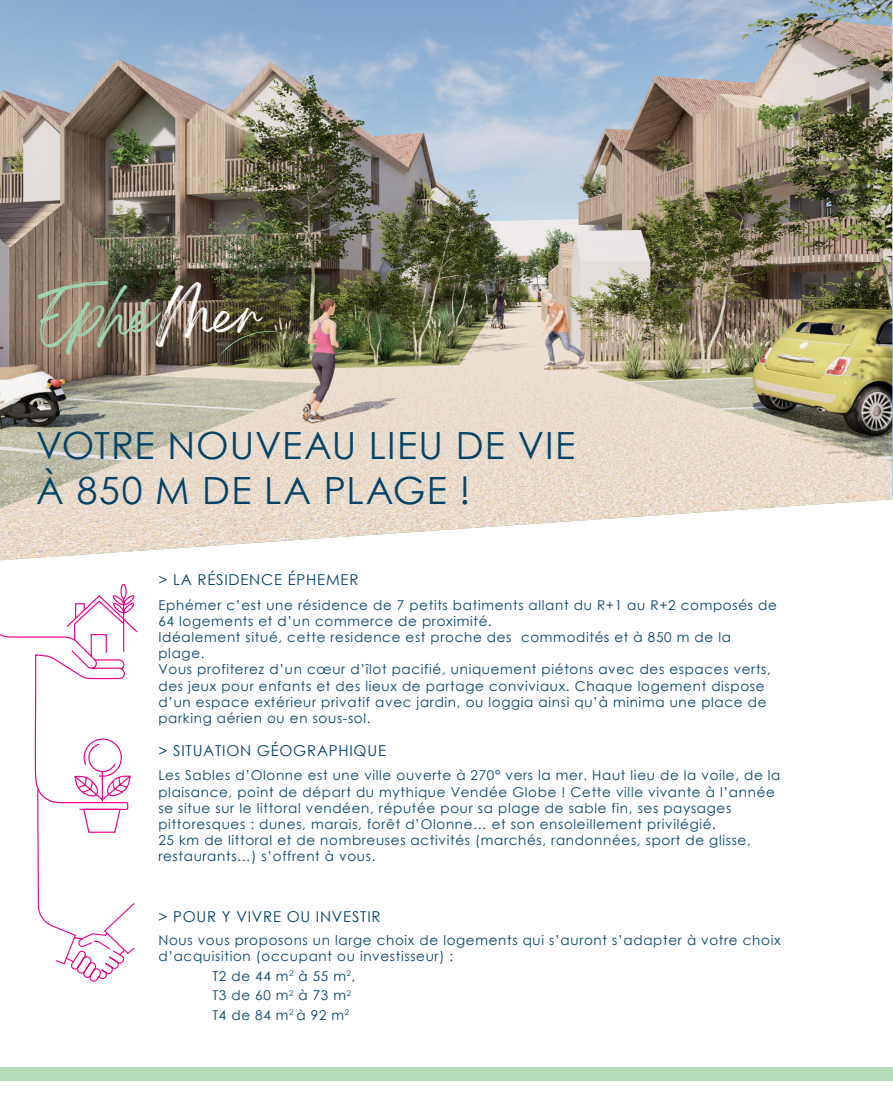
<style>
.page{position:relative;width:893px;height:1106px;background:#fff}
.page>*{position:absolute;margin:0;border:0;box-sizing:border-box;transform-origin:0 0}
.t1{font:49.2px "Breathing Personal Use";color:#9fd4b3}
.t2{font:37.5px/45px "Century Gothic";letter-spacing:.03em;color:#044368}
.t3{font:15px "Century Gothic";letter-spacing:.05em;color:#024266}
.t4{font:13.5px/16.2px "Century Gothic";letter-spacing:.05em;color:#044368}
.s1{color:#fff}
</style>
<div class="page">
<div style="left:0;top:1067px;width:893px;height:13px;background:#b3dcbd"></div>
<img style="left:0;top:0;width:893px;height:551px">
<svg style="left:0;top:402px;width:139px;height:386px"></svg>
<svg style="left:37px;top:788px;width:98px;height:194px"></svg>
<svg style="left:218px;top:331px;width:60px;height:27px;background:#4b4731"></svg>
<img style="left:892px;top:0;width:1px;height:497px">
<p class="t1" style="left:38px;top:301px;width:226px">Ephé<span class="s1">Mer</span></p>
<p class="t2" style="left:36px;top:422px;width:540px">VOTRE NOUVEAU LIEU DE VIE<br>À 850 M DE LA PLAGE !</p>
<p class="t3" style="left:158px;top:569px;width:202px">&gt; LA RÉSIDENCE ÉPHEMER</p>
<p class="t4" style="left:158px;top:596px;width:620px">Ephémer c’est une résidence de 7 petits batiments allant du R+1 au R+2 composés de 64 logements et d’un commerce de proximité.<br>Idéalement situé, cette residence est proche des commodités et à 850 m de la plage.<br>Vous profiterez d’un cœur d’îlot pacifié, uniquement piétons avec des espaces verts, des jeux pour enfants et des lieux de partage conviviaux. Chaque logement dispose d’un espace extérieur privatif avec jardin, ou loggia ainsi qu’à minima une place de parking aérien ou en sous-sol.</p>
<p class="t3" style="left:158px;top:739px;width:229px">&gt; SITUATION GÉOGRAPHIQUE</p>
<p class="t4" style="left:158px;top:767px;width:624px">Les Sables d’Olonne est une ville ouverte à 270° vers la mer. Haut lieu de la voile, de la plaisance, point de départ du mythique Vendée Globe ! Cette ville vivante à l’année se situe sur le littoral vendéen, réputée pour sa plage de sable fin, ses paysages pittoresques : dunes, marais, forêt d’Olonne… et son ensoleillement privilégié.<br>25 km de littoral et de nombreuses activités (marchés, randonnées, sport de glisse, restaurants…) s’offrent à vous.</p>
<p class="t3" style="left:158px;top:905px;width:224px">&gt; POUR Y VIVRE OU INVESTIR</p>
<p class="t4" style="left:158px;top:931px;width:624px">Nous vous proposons un large choix de logements qui s’auront s’adapter à votre choix d’acquisition (occupant ou investisseur) :</p>
<p class="t4" style="left:212px;top:967px;width:144px">T2 de 44 m<sup>2</sup> à 55 m<sup>2</sup>,</p>
<p class="t4" style="left:212px;top:986px;width:140px">T3 de 60 m<sup>2</sup> à 73 m<sup>2</sup></p>
<p class="t4" style="left:212px;top:1006px;width:138px">T4 de 84 m<sup>2</sup> à 92 m<sup>2</sup></p>
</div>
